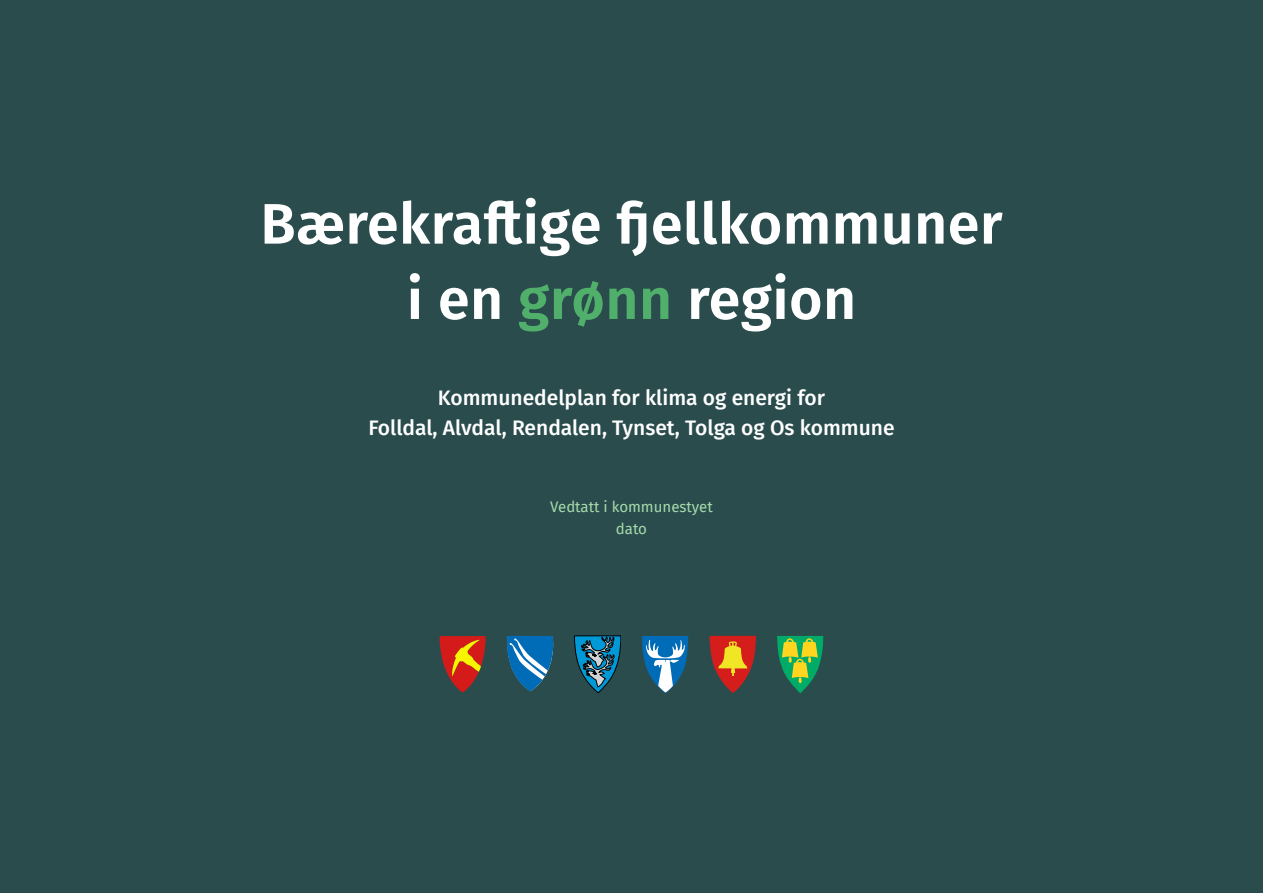
<style>
.page{position:relative;width:1263px;height:893px;background:#2a4c4d}
.page>*{position:absolute;margin:0;border:0;box-sizing:border-box;transform-origin:0 0}
.t1{font:600 57.15px "Fira Sans";letter-spacing:.01em;color:#fff}
.t2{font:500 21px "Fira Sans";color:#fff}
.t3{font:15px "Fira Sans";color:#a7dbab}
.s1{color:#50b06b}
</style>
<div class="page">
<svg style="left:440px;top:636px;width:46px;height:56px"></svg>
<svg style="left:507px;top:636px;width:46px;height:55px"></svg>
<svg style="left:574px;top:636px;width:47px;height:57px"></svg>
<svg style="left:642px;top:636px;width:46px;height:57px"></svg>
<svg style="left:709px;top:636px;width:47px;height:57px"></svg>
<svg style="left:777px;top:636px;width:46px;height:57px"></svg>
<p class="t1" style="left:260px;top:177px;width:744px">Bærekraftige fjellkommuner</p>
<p class="t1" style="left:407px;top:252px;width:451px">i en <span class="s1">grønn</span> region</p>
<p class="t2" style="left:438px;top:381px;width:389px">Kommunedelplan for klima og energi for</p>
<p class="t2" style="left:368px;top:411px;width:528px">Folldal, Alvdal, Rendalen, Tynset, Tolga og Os kommune</p>
<p class="t3" style="left:550px;top:495px;width:164px">Vedtatt i kommunestyet</p>
<p class="t3" style="left:616px;top:518px;width:33px">dato</p>
</div>
